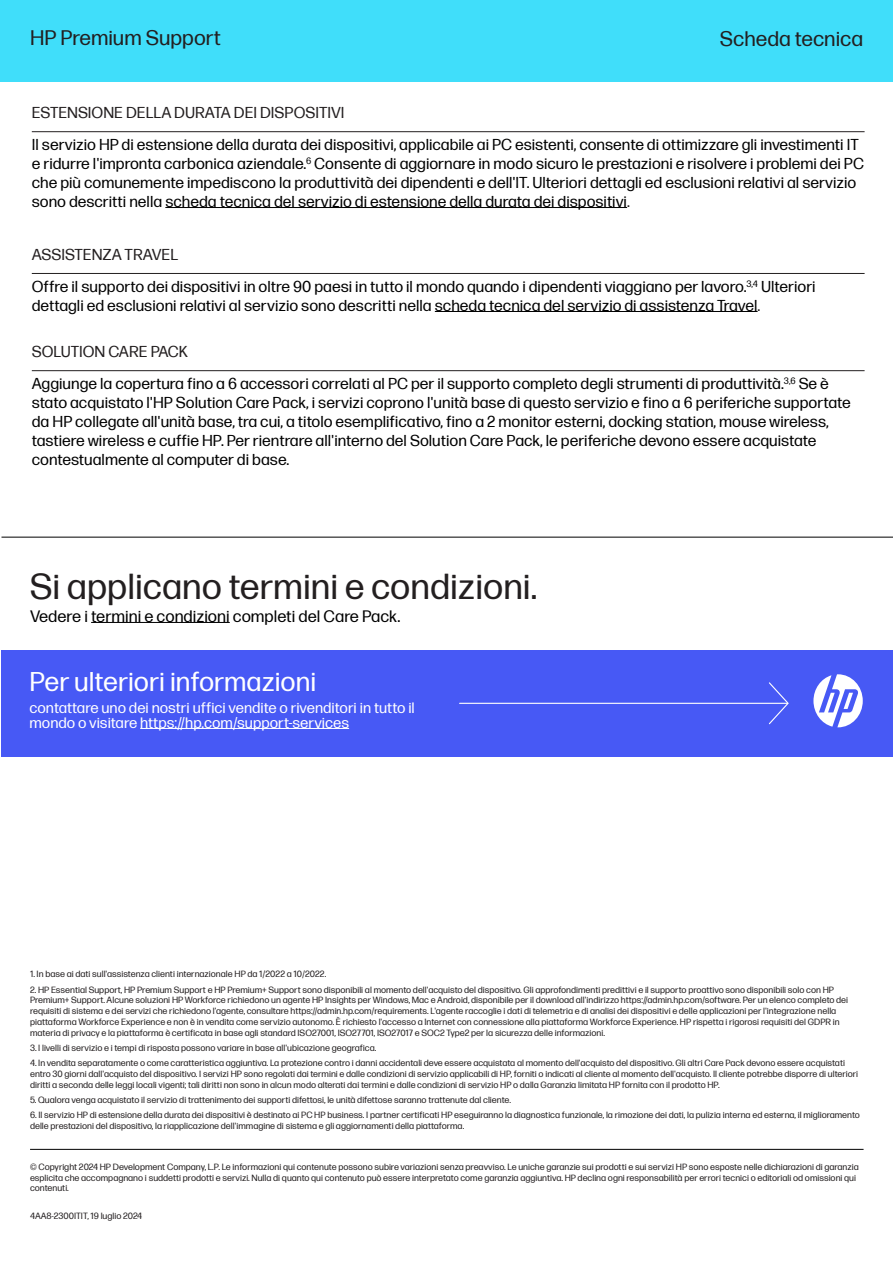
<style>
.page{position:relative;width:893px;height:1263px;background:#fff}
.page>*{position:absolute;margin:0;border:0;box-sizing:border-box;transform-origin:0 0}
.t1{font:36px "Forma DJR Micro";color:#231f20}
.t2{font:27px "Forma DJR Micro";color:#fff}
.t3{font:21px "Forma DJR Micro";color:#231f20}
.t4{font:16.5px "Forma DJR Micro";color:#000}
.t5{font:15.75px/18.9px "Forma DJR Micro";color:#000}
.t6{font:15.75px "Forma DJR Micro";color:#231f20}
.t7{font:15px/15px "Forma DJR Micro";color:#fff}
.t8{font:9px/10.8px "Forma DJR Micro";color:#231f20}
.s1{color:#231f20}
</style>
<div class="page">
<div style="left:0;top:0;width:893px;height:82px;background:#40defa"></div>
<hr style="left:32px;top:131px;width:833px;height:1px;background:#231f20">
<hr style="left:165px;top:207px;width:462px;height:1px;background:#000">
<hr style="left:32px;top:273px;width:833px;height:1px;background:#231f20">
<hr style="left:435px;top:311px;width:323px;height:1px;background:#000">
<hr style="left:32px;top:370px;width:833px;height:1px;background:#231f20">
<div style="left:2px;top:650px;width:891px;height:107px;background:#4759f5"></div>
<hr style="left:30px;top:1149px;width:833px;height:1px;background:#000">
<hr style="left:140px;top:728px;width:209px;height:1px;background:#fff">
<hr style="left:91px;top:622px;width:139px;height:1px;background:#000">
<hr style="left:460px;top:703px;width:327px;height:1px;background:#fff">
<svg style="left:768px;top:682px;width:21px;height:43px"></svg>
<svg style="left:813px;top:674px;width:50px;height:53px"></svg>
<hr style="left:2px;top:537px;width:891px;height:1px;background:#000">
<h3 class="t3" style="left:30px;top:23px;width:192px">HP Premium Support</h3>
<h3 class="t3" style="left:720px;top:23px;width:145px">Scheda tecnica</h3>
<h3 class="t6" style="left:32px;top:101px;width:314px">ESTENSIONE DELLA DURATA DEI DISPOSITIVI</h3>
<p class="t5" style="left:32px;top:134px;width:834px">Il servizio HP di estensione della durata dei dispositivi, applicabile ai PC esistenti, consente di ottimizzare gli investimenti IT e ridurre l'impronta carbonica aziendale.<sup>6</sup> Consente di aggiornare in modo sicuro le prestazioni e risolvere i problemi dei PC che più comunemente impediscono la produttività dei dipendenti e dell'IT. Ulteriori dettagli ed esclusioni relativi al servizio sono descritti nella scheda tecnica del servizio di estensione della durata dei dispositivi<span class="s1">.</span></p>
<h3 class="t5" style="left:32px;top:237px;width:785px;line-height:32.4px"><span class="s1">ASSISTENZA TRAVEL<br></span>Offre il supporto dei dispositivi in oltre 90 paesi in tutto il mondo quando i dipendenti viaggiano per lavoro.<sup>3,4</sup> Ulteriori</h3>
<h3 class="t5" style="left:32px;top:295px;width:730px">dettagli ed esclusioni relativi al servizio sono descritti nella scheda tecnica del servizio di assistenza Travel<span class="s1">.</span></h3>
<h3 class="t5" style="left:32px;top:334px;width:798px;line-height:32.4px"><span class="s1">SOLUTION CARE PACK<br></span>Aggiunge la copertura fino a 6 accessori correlati al PC per il supporto completo degli strumenti di produttività.<sup>3,6</sup> Se è</h3>
<p class="t5" style="left:32px;top:392px;width:820px">stato acquistato l'HP Solution Care Pack, i servizi coprono l'unità base di questo servizio e fino a 6 periferiche supportate da HP collegate all'unità base, tra cui, a titolo esemplificativo, fino a 2 monitor esterni, docking station, mouse wireless, tastiere wireless e cuffie HP. Per rientrare all'interno del Solution Care Pack, le periferiche devono essere acquistate contestualmente al computer di base.</p>
<h1 class="t1" style="left:30px;top:561px;width:509px">Si applicano termini e condizioni.</h1>
<h3 class="t4" style="left:30px;top:604px;width:372px">Vedere i termini e condizioni completi del Care Pack.</h3>
<h2 class="t2" style="left:30px;top:662px;width:288px">Per ulteriori informazioni</h2>
<h3 class="t7" style="left:30px;top:699px;width:387px">contattare uno dei nostri uffici vendite o rivenditori in tutto il mondo o visitare https://hp.com/support-services</h3>
<p class="t8" style="left:30px;top:968px;width:298px">1. In base ai dati sull'assistenza clienti internazionale HP da 1/2022 a 10/2022.</p>
<p class="t8" style="left:30px;top:983px;width:820px">2. HP Essential Support, HP Premium Support e HP Premium+ Support sono disponibili al momento dell'acquisto del dispositivo. Gli approfondimenti predittivi e il supporto proattivo sono disponibili solo con HP Premium+ Support. Alcune soluzioni HP Workforce richiedono un agente HP Insights per Windows, Mac e Android, disponibile per il download all'indirizzo https://admin.hp.com/software. Per un elenco completo dei requisiti di sistema e dei servizi che richiedono l’agente, consultare https://admin.hp.com/requirements. L'agente raccoglie i dati di telemetria e di analisi dei dispositivi e delle applicazioni per l'integrazione nella piattaforma Workforce Experience e non è in vendita come servizio autonomo. È richiesto l'accesso a Internet con connessione alla piattaforma Workforce Experience. HP rispetta i rigorosi requisiti del GDPR in materia di privacy e la piattaforma è certificata in base agli standard ISO27001, ISO27701, ISO27017 e SOC2 Type2 per la sicurezza delle informazioni.</p>
<p class="t8" style="left:30px;top:1042px;width:348px">3. I livelli di servizio e i tempi di risposta possono variare in base all'ubicazione geografica.</p>
<p class="t8" style="left:30px;top:1057px;width:830px">4. In vendita separatamente o come caratteristica aggiuntiva. La protezione contro i danni accidentali deve essere acquistata al momento dell'acquisto del dispositivo. Gli altri Care Pack devono essere acquistati entro 30 giorni dall'acquisto del dispositivo. I servizi HP sono regolati dai termini e dalle condizioni di servizio applicabili di HP, forniti o indicati al cliente al momento dell'acquisto. Il cliente potrebbe disporre di ulteriori diritti a seconda delle leggi locali vigenti; tali diritti non sono in alcun modo alterati dai termini e dalle condizioni di servizio HP o dalla Garanzia limitata HP fornita con il prodotto HP.</p>
<p class="t8" style="left:30px;top:1093px;width:482px">5. Qualora venga acquistato il servizio di trattenimento dei supporti difettosi, le unità difettose saranno trattenute dal cliente.</p>
<p class="t8" style="left:30px;top:1108px;width:831px">6. Il servizio HP di estensione della durata dei dispositivi è destinato ai PC HP business. I partner certificati HP eseguiranno la diagnostica funzionale, la rimozione dei dati, la pulizia interna ed esterna, il miglioramento delle prestazioni del dispositivo, la riapplicazione dell'immagine di sistema e gli aggiornamenti della piattaforma.</p>
<p class="t8" style="left:30px;top:1160px;width:830px">© Copyright 2024 HP Development Company, L.P. Le informazioni qui contenute possono subire variazioni senza preavviso. Le uniche garanzie sui prodotti e sui servizi HP sono esposte nelle dichiarazioni di garanzia esplicita che accompagnano i suddetti prodotti e servizi. Nulla di quanto qui contenuto può essere interpretato come garanzia aggiuntiva. HP declina ogni responsabilità per errori tecnici o editoriali od omissioni qui contenuti.</p>
<p class="t8" style="left:30px;top:1210px;width:114px">4AA8-2300ITIT, 19 luglio 2024</p>
</div>
